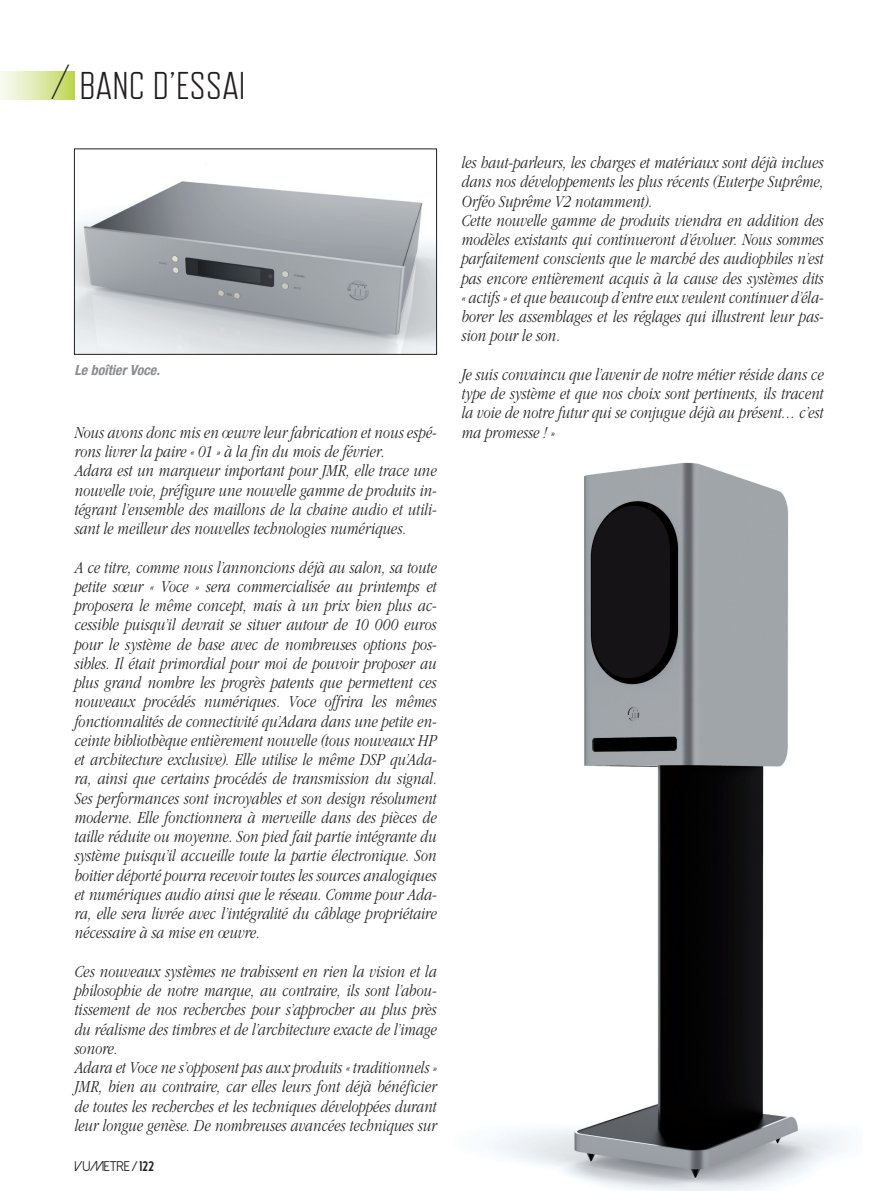
<style>
.page{position:relative;width:893px;height:1191px;background:#fff}
.page>*{position:absolute;margin:0;border:0;box-sizing:border-box;transform-origin:0 0}
.t1{font:300 38.5px "Refrigerator";color:#231f20}
.t2{font:italic 300 17.5px/19.2px "Garamond";letter-spacing:.005em;color:#231f20;scale:.8 1}
.t3{font:italic 700 condensed 14px "Helvetica Neue LT Std";color:#8a8c8f}
.t4{font:14px "Dolce Vita";color:#231f20}
.s1{font-family:"Dolce Vita";font-size:49px}
.s2{font-weight:800}
</style>
<div class="page">
<div style="left:0;top:72px;width:74px;height:27px;background:linear-gradient(to right,#fcfdfd,#c0d85d)"></div>
<img style="left:490px;top:462px;width:357px;height:729px">
<img style="left:76px;top:164px;width:359px;height:189px">
<div style="left:74px;top:148px;width:363px;height:207px;border:1px solid #231f20"></div>
<h1 class="t1" style="left:53px;top:65px;width:194px"><span class="s1">/</span> BANC D’ESSAI</h1>
<p class="t3" style="left:74px;top:361px;width:87px">Le boîtier Voce.</p>
<p class="t2" style="left:74px;top:423px;width:454px">Nous avons donc mis en œuvre leur fabrication et nous espé&shy;rons livrer la paire « 01 » à la fin du mois de février.<br>Adara est un marqueur important pour JMR, elle trace une nouvelle voie, préfigure une nouvelle gamme de produits in&shy;tégrant l’ensemble des maillons de la chaine audio et utili&shy;sant le meilleur des nouvelles technologies numériques.</p>
<p class="t2" style="left:74px;top:558px;width:454px;text-align:justify">A ce titre, comme nous l’annoncions déjà au salon, sa toute petite sœur « Voce » sera commercialisée au printemps et proposera le même concept, mais à un prix bien plus ac&shy;cessible puisqu’il devrait se situer autour de 10 000 euros pour le système de base avec de nombreuses options pos&shy;sibles. Il était primordial pour moi de pouvoir proposer au plus grand nombre les progrès patents que permettent ces nouveaux procédés numériques. Voce offrira les mêmes fonctionnalités de connectivité qu’Adara dans une petite en&shy;ceinte bibliothèque entièrement nouvelle (tous nouveaux HP et architecture exclusive). Elle utilise le même DSP qu’Ada&shy;ra, ainsi que certains procédés de transmission du signal.<br>Ses performances sont incroyables et son design résolument moderne. Elle fonctionnera à merveille dans des pièces de taille réduite ou moyenne. Son pied fait partie intégrante du système puisqu’il accueille toute la partie électronique. Son boitier déporté pourra recevoir toutes les sources analogiques et numériques audio ainsi que le réseau. Comme pour Ada&shy;ra, elle sera livrée avec l’intégralité du câblage propriétaire nécessaire à sa mise en œuvre.</p>
<p class="t2" style="left:74px;top:962px;width:454px">Ces nouveaux systèmes ne trahissent en rien la vision et la philosophie de notre marque, au contraire, ils sont l’abou&shy;tissement de nos recherches pour s’approcher au plus près du réalisme des timbres et de l’architecture exacte de l’image sonore.<br>Adara et Voce ne s’opposent pas aux produits « traditionnels » JMR, bien au contraire, car elles leurs font déjà bénéficier de toutes les recherches et les techniques développées durant leur longue genèse. De nombreuses avancées techniques sur</p>
<p class="t4" style="left:104px;top:1159px;width:52px">ETRE / <span class="s2">122</span></p>
<p class="t4" style="left:74px;top:1159px;width:17px">VU</p>
<p class="t4" style="left:104px;top:1173px;width:16px;rotate:-180deg">W</p>
<p class="t2" style="left:461px;top:153px;width:454px">les haut-parleurs, les charges et matériaux sont déjà inclues dans nos développements les plus récents (Euterpe Suprême, Orféo Suprême V2 notamment).<br>Cette nouvelle gamme de produits viendra en addition des modèles existants qui continueront d’évoluer. Nous sommes parfaitement conscients que le marché des audiophiles n’est pas encore entièrement acquis à la cause des systèmes dits « actifs » et que beaucoup d’entre eux veulent continuer d’éla&shy;borer les assemblages et les réglages qui illustrent leur pas&shy;sion pour le son.</p>
<p class="t2" style="left:461px;top:365px;width:454px;text-align:justify">Je suis convaincu que l’avenir de notre métier réside dans ce type de système et que nos choix sont pertinents, ils tracent la voie de notre futur qui se conjugue déjà au présent… c’est ma promesse ! »</p>
</div>
